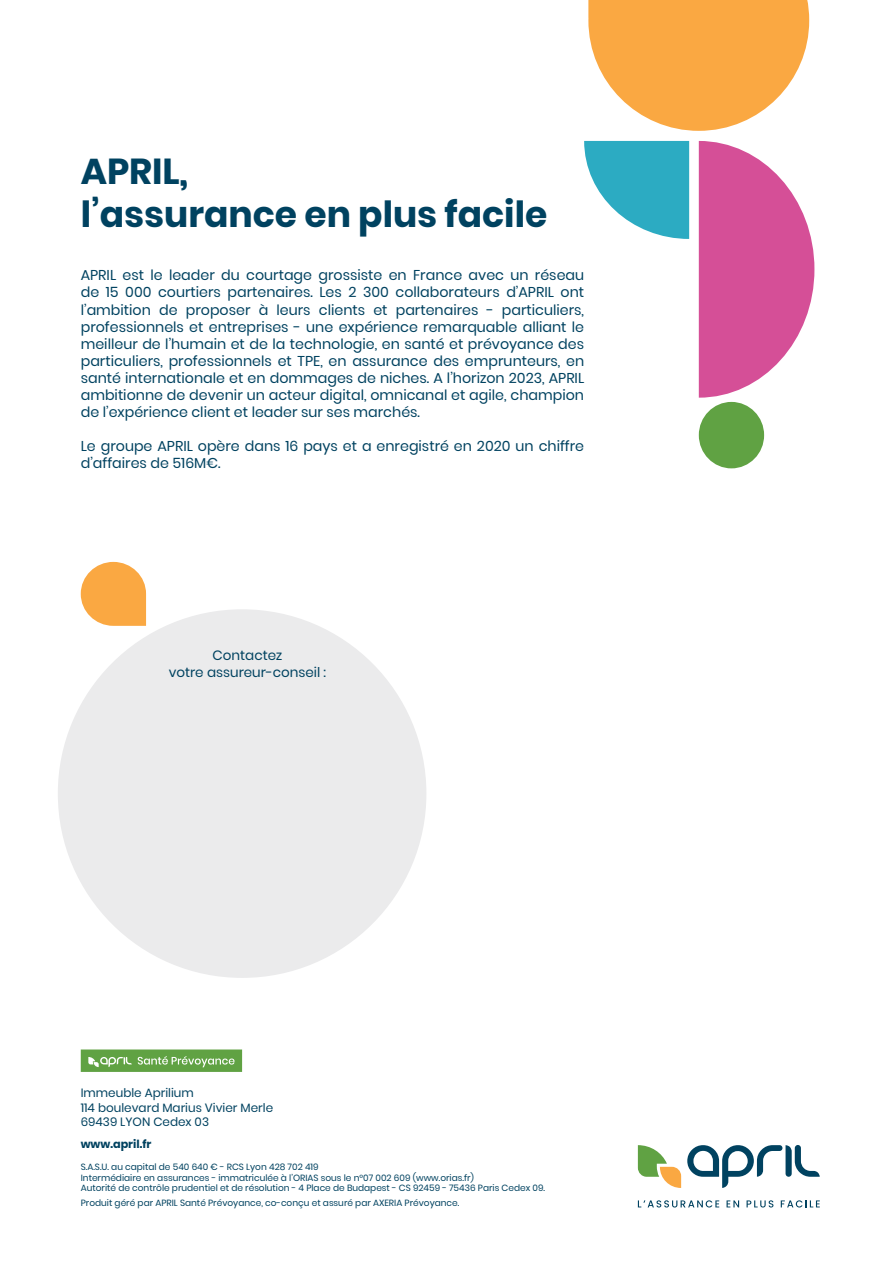
<style>
.page{position:relative;width:893px;height:1263px;background:#fff}
.page>*{position:absolute;margin:0;border:0;box-sizing:border-box;transform-origin:0 0}
.t1{font:700 36px/43.2px "Poppins";color:#004260}
.t2{font:14.25px/17.1px "Poppins";color:#004260;text-align:justify}
.t3{font:13.5px/16.2px "Poppins";color:#004260;text-align:center}
.t4{font:12px/14.4px "Poppins";color:#004260}
.t5{font:700 11.25px "Poppins";color:#004260}
.t6{font:9px/10.8px "Poppins";color:#004260}
</style>
<div class="page">
<svg style="left:638px;top:1200px;width:81px;height:7px"></svg>
<svg style="left:726px;top:1200px;width:13px;height:7px"></svg>
<svg style="left:746px;top:1200px;width:27px;height:7px"></svg>
<svg style="left:781px;top:1200px;width:39px;height:7px"></svg>
<svg style="left:638px;top:1145px;width:43px;height:43px"></svg>
<svg style="left:687px;top:1145px;width:133px;height:43px"></svg>
<div style="left:81px;top:1049px;width:161px;height:23px;background:#60a243"></div>
<svg style="left:138px;top:1056px;width:97px;height:11px"></svg>
<svg style="left:88px;top:1057px;width:44px;height:10px"></svg>
<svg style="left:81px;top:562px;width:65px;height:64px;background:#fab560"></svg>
<div style="left:58px;top:609px;width:368px;height:369px;background:#ebebec;border-radius:50%"></div>
<svg style="left:588px;top:0;width:221px;height:131px"></svg>
<svg style="left:584px;top:141px;width:105px;height:98px"></svg>
<svg style="left:699px;top:141px;width:115px;height:257px"></svg>
<div style="left:699px;top:402px;width:65px;height:66px;background:#60a243;border-radius:50%"></div>
<p class="t1" style="left:81px;top:150px;width:468px">APRIL,<br>l’assurance en plus facile</p>
<p class="t2" style="left:81px;top:267px;width:505px">APRIL est le leader du courtage grossiste en France avec un réseau de 15 000 courtiers partenaires. Les 2 300 collaborateurs d’APRIL ont l’ambition de proposer à leurs clients et partenaires - particuliers, professionnels et entreprises - une expérience remarquable alliant le meilleur de l’humain et de la technologie, en santé et prévoyance des particuliers, professionnels et TPE, en assurance des emprunteurs, en santé internationale et en dommages de niches. A l’horizon 2023, APRIL ambitionne de devenir un acteur digital, omnicanal et agile, champion de l’expérience client et leader sur ses marchés.</p>
<p class="t2" style="left:81px;top:438px;width:505px">Le groupe APRIL opère dans 16 pays et a enregistré en 2020 un chiffre d’affaires de 516M€.</p>
<p class="t3" style="left:169px;top:648px;width:159px">Contactez<br>votre assureur-conseil :</p>
<p class="t4" style="left:81px;top:1086px;width:194px">Immeuble Aprilium<br>114 boulevard Marius Vivier Merle<br>69439 LYON Cedex 03</p>
<p class="t5" style="left:81px;top:1138px;width:72px">www.april.fr</p>
<p class="t6" style="left:81px;top:1161px;width:466px">S.A.S.U. au capital de 540 640 € - RCS Lyon 428 702 419<br>Intermédiaire en assurances - immatriculée à l’ORIAS sous le n°07 002 609 (www.orias.fr)<br>Autorité de contrôle prudentiel et de résolution - 4 Place de Budapest - CS 92459 - 75436 Paris Cedex 09.</p>
<p class="t6" style="left:81px;top:1198px;width:380px">Produit géré par APRIL Santé Prévoyance, co-conçu et assuré par AXERIA Prévoyance.</p>
</div>
